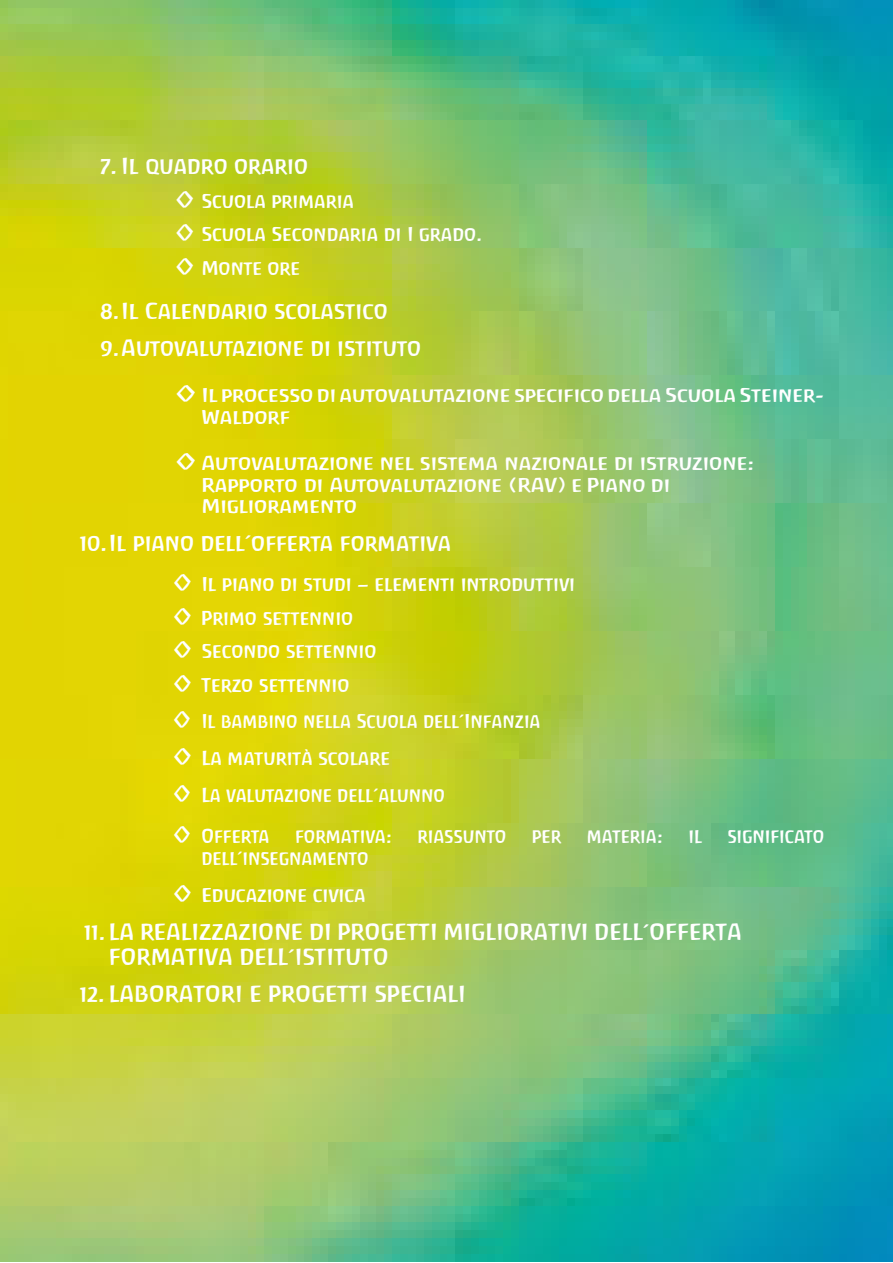
<style>
.page{position:relative;width:893px;height:1263px;background:#fff}
.page>*{position:absolute;margin:0;border:0;box-sizing:border-box;transform-origin:0 0}
.t1{font:21px/25.2px "Antropos Freefont";color:#fff}
.t2{font:18px "Antropos Freefont";color:#fff}
.t3{font:18px/21.6px "Antropos Freefont";color:#fff;scale:1.1 1}
.t4{font:18px "Antropos Freefont";color:#fff;scale:.95 1}
.s1{font-size:21px}
</style>
<div class="page">
<img style="left:0;top:0;width:893px;height:1262px">
<p class="t1" style="left:100px;top:154px;width:209px">7. Il quadro orario</p>
<p class="t2" style="left:175px;top:190px;width:181px"><span class="s1">◊</span> Scuola primaria</p>
<p class="t2" style="left:175px;top:224px;width:310px"><span class="s1">◊</span> Scuola Secondaria di I grado.</p>
<p class="t2" style="left:175px;top:257px;width:127px"><span class="s1">◊</span> Monte ore</p>
<p class="t1" style="left:100px;top:298px;width:289px">8.Il Calendario scolastico</p>
<p class="t1" style="left:100px;top:336px;width:323px">9.Autovalutazione di istituto</p>
<p class="t3" style="left:202px;top:385px;width:568px;text-indent:-27px"><span class="s1">◊</span> Il processo di autovalutazione specifico della Scuola Steiner-<br>Waldorf</p>
<p class="t3" style="left:202px;top:452px;width:504px;text-indent:-27px"><span class="s1">◊</span> Autovalutazione nel sistema nazionale di istruzione:<br>Rapporto di Autovalutazione (RAV) e Piano di<br>Miglioramento</p>
<p class="t1" style="left:80px;top:530px;width:374px">10.Il piano dell’offerta formativa</p>
<p class="t2" style="left:173px;top:573px;width:404px"><span class="s1">◊</span> Il piano di studi – elementi introduttivi</p>
<p class="t2" style="left:173px;top:607px;width:182px"><span class="s1">◊</span> Primo settennio</p>
<p class="t2" style="left:173px;top:640px;width:206px"><span class="s1">◊</span> Secondo settennio</p>
<p class="t2" style="left:173px;top:674px;width:179px"><span class="s1">◊</span> Terzo settennio</p>
<p class="t4" style="left:173px;top:711px;width:389px"><span class="s1">◊</span> Il bambino nella Scuola dell’Infanzia</p>
<p class="t2" style="left:173px;top:747px;width:219px"><span class="s1">◊</span> La maturità scolare</p>
<p class="t4" style="left:173px;top:784px;width:289px"><span class="s1">◊</span> La valutazione dell’alunno</p>
<p class="t4" style="left:173px;top:825px;width:104px"><span class="s1">◊</span> Offerta</p>
<p class="t4" style="left:295px;top:825px;width:103px">formativa:</p>
<p class="t4" style="left:418px;top:825px;width:95px">riassunto</p>
<p class="t4" style="left:532px;top:825px;width:32px">per</p>
<p class="t4" style="left:587px;top:825px;width:82px">materia:</p>
<p class="t4" style="left:689px;top:825px;width:16px">il</p>
<p class="t4" style="left:728px;top:825px;width:103px">significato</p>
<p class="t4" style="left:202px;top:847px;width:177px">dell’insegnamento</p>
<p class="t2" style="left:173px;top:884px;width:195px"><span class="s1">◊</span> Educazione civica</p>
<p class="t1" style="left:109px;top:919px;width:635px;text-indent:-26px">11. LA REALIZZAZIONE DI PROGETTI MIGLIORATIVI DELL’OFFERTA<br>FORMATIVA DELL’ISTITUTO</p>
<p class="t1" style="left:80px;top:981px;width:388px">12. LABORATORI E PROGETTI SPECIALI</p>
</div>
